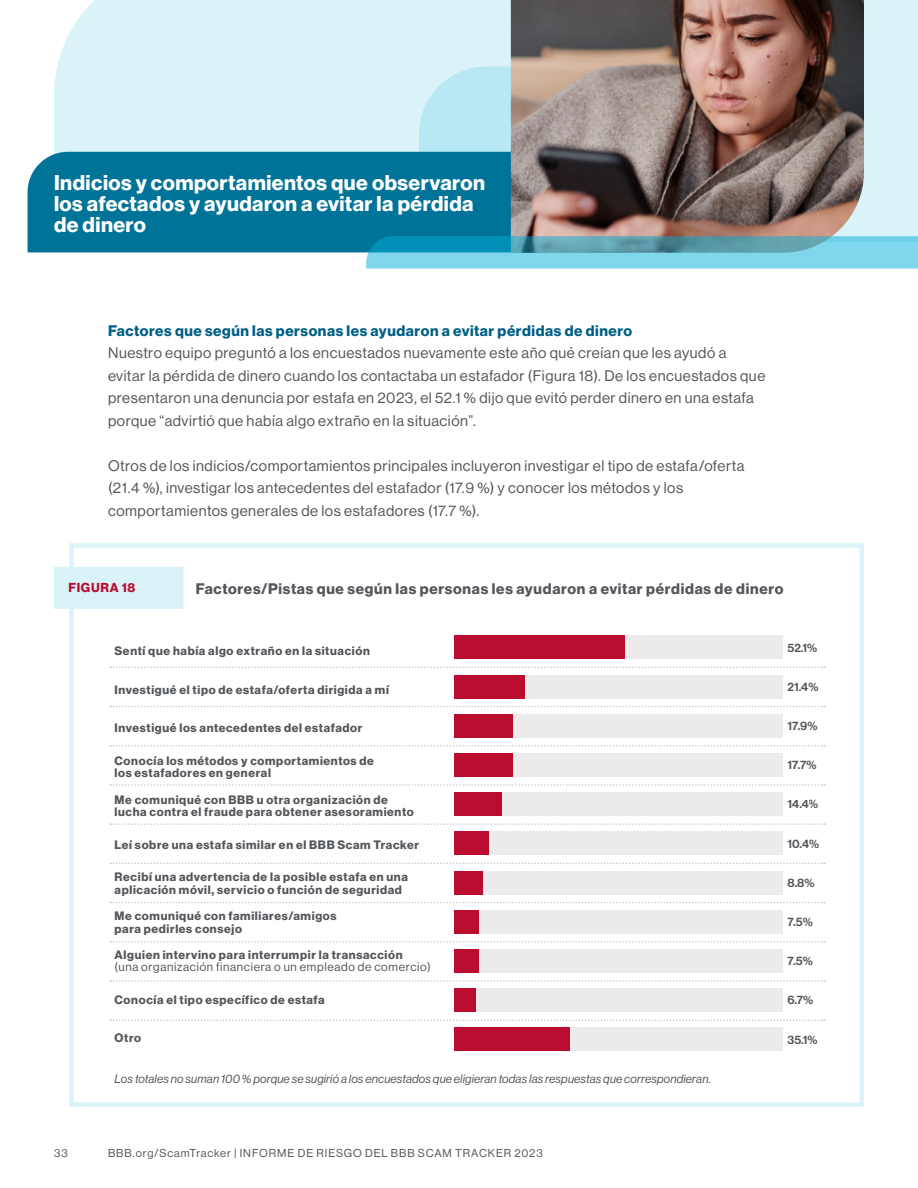
<style>
.page{position:relative;width:918px;height:1188px;background:#fff}
.page>*{position:absolute;margin:0;border:0;box-sizing:border-box;transform-origin:0 0}
.H2_-_Section_Headlines{font:21px/21px "N Haas Grotesk DS Pro 75 Bd";letter-spacing:.02em;color:#fff}
.Paragraph{font:15px/22.5px "N Haas Grotesk DS Pro 55 Rg";letter-spacing:.035em;color:#53565a}
.Chart_Title_1{font:15px "N Haas Grotesk DS Pro 75 Bd";letter-spacing:.05em;color:#53565a}
.Paragraph-2{font:15px "N Haas Grotesk DS Pro 75 Bd";letter-spacing:.04em;color:#005f86}
.Chart_Title_2{font:12.75px "N Haas Grotesk DS Pro 75 Bd";letter-spacing:.055em;color:#ba0c2f}
.t1{font:12px/12.8px "N Haas Grotesk DS Pro 75 Bd";letter-spacing:.055em;color:#53565a}
.Chart_Note{font:12px "N Haas Grotesk DS Pro 56 It";letter-spacing:.01em;color:#53565a}
.t2{font:12px/12.8px "N Haas Grotesk DS Pro 55 Rg";letter-spacing:.055em;color:#53565a}
.t3{font:12px "N Haas Grotesk DS Pro 65 Md";color:#53565a}
.t4{font:11.25px "N Haas Grotesk DS Pro 55 Rg";letter-spacing:.08em;color:#53565a}
.s1{font-family:"N Haas Grotesk DS Pro 75 Bd"}
</style>
<div class="page">
<div style="left:54px;top:0;width:864px;height:236px;background:#d9f3f9"></div>
<svg style="left:419px;top:67px;width:92px;height:85px;background:#bbe8f4"></svg>
<div style="left:28px;top:152px;width:483px;height:100px;background:#007398"></div>
<img style="left:511px;top:0;width:353px;height:236px">
<svg style="left:366px;top:236px;width:552px;height:33px;background:#66bcd1"></svg>
<div style="left:69px;top:543px;width:795px;height:564px;background:#fff;border:4px solid #d9f3f9"></div>
<div style="left:54px;top:567px;width:129px;height:42px;background:#d9f3f9"></div>
<svg style="left:110px;top:667px;width:715px;height:1px"></svg>
<svg style="left:110px;top:1019px;width:715px;height:2px"></svg>
<svg style="left:110px;top:706px;width:715px;height:1px"></svg>
<svg style="left:110px;top:745px;width:715px;height:1px"></svg>
<svg style="left:110px;top:784px;width:715px;height:2px"></svg>
<svg style="left:110px;top:823px;width:715px;height:2px"></svg>
<svg style="left:110px;top:863px;width:715px;height:1px"></svg>
<svg style="left:110px;top:902px;width:715px;height:1px"></svg>
<svg style="left:110px;top:941px;width:715px;height:2px"></svg>
<svg style="left:110px;top:980px;width:715px;height:2px"></svg>
<div style="left:454px;top:636px;width:328px;height:23px;background:#ebebeb"></div>
<div style="left:454px;top:675px;width:328px;height:23px;background:#ebebeb"></div>
<div style="left:454px;top:714px;width:328px;height:24px;background:#ebebeb"></div>
<div style="left:454px;top:753px;width:328px;height:24px;background:#ebebeb"></div>
<div style="left:454px;top:792px;width:328px;height:24px;background:#ebebeb"></div>
<div style="left:454px;top:832px;width:328px;height:23px;background:#ebebeb"></div>
<div style="left:454px;top:871px;width:328px;height:23px;background:#ebebeb"></div>
<div style="left:454px;top:910px;width:328px;height:24px;background:#ebebeb"></div>
<div style="left:454px;top:949px;width:328px;height:24px;background:#ebebeb"></div>
<div style="left:454px;top:988px;width:328px;height:24px;background:#ebebeb"></div>
<div style="left:454px;top:1028px;width:328px;height:23px;background:#ebebeb"></div>
<div style="left:454px;top:636px;width:171px;height:23px;background:#ba0c2f"></div>
<div style="left:454px;top:675px;width:70px;height:23px;background:#ba0c2f"></div>
<div style="left:454px;top:714px;width:59px;height:24px;background:#ba0c2f"></div>
<div style="left:454px;top:753px;width:58px;height:24px;background:#ba0c2f"></div>
<div style="left:454px;top:792px;width:47px;height:24px;background:#ba0c2f"></div>
<div style="left:454px;top:832px;width:34px;height:23px;background:#ba0c2f"></div>
<div style="left:454px;top:871px;width:29px;height:23px;background:#ba0c2f"></div>
<div style="left:454px;top:910px;width:25px;height:24px;background:#ba0c2f"></div>
<div style="left:454px;top:949px;width:25px;height:24px;background:#ba0c2f"></div>
<div style="left:454px;top:988px;width:22px;height:24px;background:#ba0c2f"></div>
<div style="left:454px;top:1028px;width:115px;height:23px;background:#ba0c2f"></div>
<hr style="left:454px;top:1051px;width:328px;height:1px;background:#333">
<hr style="left:454px;top:636px;width:1px;height:415px;background:#333">
<p class="H2_-_Section_Headlines" style="left:54px;top:173px;width:433px">Indicios y comportamientos que observaron los afectados y ayudaron a evitar la pérdida de dinero</p>
<p class="Paragraph-2" style="left:108px;top:322px;width:526px">Factores que según las personas les ayudaron a evitar pérdidas de dinero</p>
<p class="Paragraph" style="left:108px;top:342px;width:659px">Nuestro equipo preguntó a los encuestados nuevamente este año qué creían que les ayudó a evitar la pérdida de dinero cuando los contactaba un estafador (Figura 18). De los encuestados que presentaron una denuncia por estafa en 2023, el 52.1 % dijo que evitó perder dinero en una estafa porque “advirtió que había algo extraño en la situación”.</p>
<p class="Paragraph" style="left:108px;top:454px;width:638px">Otros de los indicios/comportamientos principales incluyeron investigar el tipo de estafa/oferta (21.4 %), investigar los antecedentes del estafador (17.9 %) y conocer los métodos y los comportamientos generales de los estafadores (17.7 %).</p>
<p class="Chart_Title_2" style="left:69px;top:580px;width:68px">FIGURA 18</p>
<p class="Chart_Title_1" style="left:196px;top:580px;width:589px">Factores/Pistas que según las personas les ayudaron a evitar pérdidas de dinero</p>
<p class="t1" style="left:115px;top:644px;width:257px">Sentí que había algo extraño en la situación</p>
<p class="t1" style="left:115px;top:683px;width:276px">Investigué el tipo de estafa/oferta dirigida a mí</p>
<p class="t1" style="left:115px;top:722px;width:249px">Investigué los antecedentes del estafador</p>
<p class="t1" style="left:115px;top:754px;width:261px">Conocía los métodos y comportamientos de los estafadores en general</p>
<p class="t1" style="left:115px;top:793px;width:301px">Me comuniqué con BBB u otra organización de lucha contra el fraude para obtener asesoramiento</p>
<p class="t1" style="left:115px;top:838px;width:306px">Leí sobre una estafa similar en el BBB Scam Tracker</p>
<p class="t1" style="left:115px;top:871px;width:295px">Recibí una advertencia de la posible estafa en una aplicación móvil, servicio o función de seguridad</p>
<p class="t1" style="left:115px;top:909px;width:223px">Me comuniqué con familiares/amigos para pedirles consejo</p>
<p class="t2" style="left:115px;top:948px;width:318px"><span class="s1">Alguien intervino para interrumpir la transacción<br></span>(una organización financiera o un empleado de comercio)</p>
<p class="t1" style="left:115px;top:993px;width:212px">Conocía el tipo específico de estafa</p>
<p class="t1" style="left:115px;top:1032px;width:28px">Otro</p>
<p class="Chart_Note" style="left:115px;top:1072px;width:598px">Los totales no suman 100 % porque se sugirió a los encuestados que eligieran todas las respuestas que correspondieran.</p>
<p class="t4" style="left:54px;top:1146px;width:15px">33</p>
<p class="t4" style="left:108px;top:1146px;width:436px">BBB.org/ScamTracker | INFORME DE RIESGO DEL BBB SCAM TRACKER 2023</p>
<p class="t3" style="left:788px;top:640px;width:31px">52.1%</p>
<p class="t3" style="left:788px;top:680px;width:32px">21.4%</p>
<p class="t3" style="left:788px;top:719px;width:31px">17.9%</p>
<p class="t3" style="left:788px;top:758px;width:31px">17.7%</p>
<p class="t3" style="left:788px;top:797px;width:33px">14.4%</p>
<p class="t3" style="left:788px;top:836px;width:33px">10.4%</p>
<p class="t3" style="left:788px;top:876px;width:28px">8.8%</p>
<p class="t3" style="left:788px;top:915px;width:27px">7.5%</p>
<p class="t3" style="left:788px;top:954px;width:27px">7.5%</p>
<p class="t3" style="left:788px;top:993px;width:27px">6.7%</p>
<p class="t3" style="left:788px;top:1032px;width:32px">35.1%</p>
</div>
